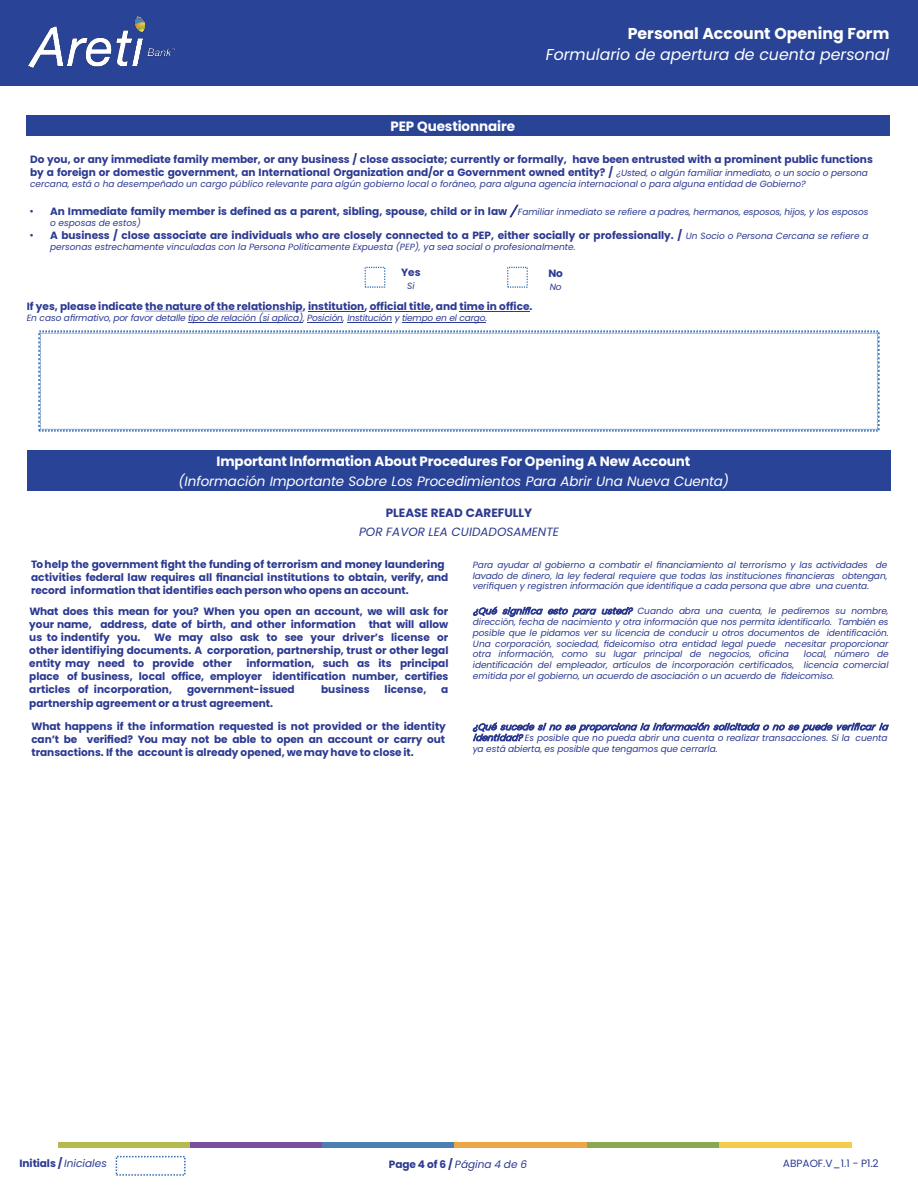
<style>
.page{position:relative;width:918px;height:1188px;background:#fff}
.page>*{position:absolute;margin:0;border:0;box-sizing:border-box;transform-origin:0 0}
.t1{font:italic 15.75px "Poppins";color:#fff}
.t2{font:700 15.75px "Poppins";color:#fff}
.t3{font:700 13.5px "Poppins";letter-spacing:-.005em;color:#fff}
.t4{font:italic 13.5px "Poppins";letter-spacing:-.005em;color:#fff}
.t5{font:italic 12px "Poppins";color:#2c3a92}
.t6{font:700 12px "Poppins";color:#2c3a92}
.t7{font:700 10.5px/13px "Poppins";color:#2c3a92;text-align:justify}
.t8{font:italic 10.5px "Poppins";color:#2c3a92}
.t9{font:10.5px "Poppins";letter-spacing:-.005em;color:#2c3a92}
.t10{font:italic 9px/10.8px "Poppins";letter-spacing:-.005em;color:#2c3a92;text-align:justify}
.s1{font-style:inherit}
.s2{font-weight:400;font-style:italic;font-size:9px}
.s3{font-family:"Arial";font-weight:400}
.s4{font-weight:400;font-style:italic}
.s5{font-weight:700;font-style:normal}
</style>
<div class="page">
<div style="left:0;top:0;width:918px;height:86px;background:#294397"></div>
<img style="left:29px;top:16px;width:146px;height:52px">
<div style="left:27px;top:450px;width:864px;height:41px;background:#294397"></div>
<svg style="left:145px;top:311px;width:158px;height:1px"></svg>
<hr style="left:308px;top:311px;width:56px;height:1px;background:#2c3a92">
<hr style="left:370px;top:311px;width:61px;height:1px;background:#2c3a92">
<hr style="left:460px;top:311px;width:70px;height:1px;background:#2c3a92">
<hr style="left:188px;top:322px;width:115px;height:1px;background:#2c3a92">
<hr style="left:307px;top:322px;width:36px;height:1px;background:#2c3a92">
<hr style="left:347px;top:322px;width:45px;height:1px;background:#2c3a92">
<hr style="left:402px;top:322px;width:83px;height:1px;background:#2c3a92">
<div style="left:26px;top:115px;width:864px;height:21px;background:#294397"></div>
<div style="left:58px;top:1143px;width:132px;height:5px;background:#b4ba4e"></div>
<div style="left:190px;top:1143px;width:132px;height:5px;background:#7a4f9e"></div>
<div style="left:322px;top:1143px;width:133px;height:5px;background:#4b7fb1"></div>
<div style="left:455px;top:1143px;width:132px;height:5px;background:#eca646"></div>
<div style="left:588px;top:1143px;width:132px;height:5px;background:#8aa84f"></div>
<div style="left:719px;top:1143px;width:132px;height:5px;background:#f3cc4b"></div>
<p class="t3" style="left:390px;top:119px;width:126px">PEP Questionnaire</p>
<p class="t2" style="left:628px;top:25px;width:263px">Personal Account Opening Form</p>
<p class="t1" style="left:546px;top:46px;width:345px">Formulario de apertura de cuenta personal</p>
<p class="t7" style="left:30px;top:154px;width:844px;line-height:12.3px">Do you, or any immediate family member, or any business / close associate; currently o<span class="s1">r</span> formally, have been entrusted with a prominent public functions by a foreign or domestic government, an International Organization and/or a Government owned entity? / <span class="s2">¿Usted, o algún familiar inmediato, o un socio o persona</span></p>
<p class="t10" style="left:30px;top:178px;width:777px">cercana, está o ha desempeñado un cargo p<span class="s1">ú</span>blico relevante para algún gobierno local o foráneo, para alguna agencia internacional o para alguna entidad de Gobierno?</p>
<p class="t7" style="left:30px;top:205px;width:840px"><span class="s3">•</span> An Immediate family member is defined as a parent, sibling, spouse, child or in law <span class="s4">/</span><span class="s2">Familiar inmediato se refiere a padres, hermanos, esposos, hijos, y los esposos</span></p>
<p class="t10" style="left:50px;top:218px;width:92px">o esposas de estos)</p>
<p class="t7" style="left:30px;top:229px;width:840px"><span class="s3">•</span> A business / close associate are individuals who are closely connected to a PEP, either socially or professionally. / <span class="s2">Un Socio o Persona Cercana se refiere a</span></p>
<p class="t10" style="left:50px;top:242px;width:527px">personas estrechamente vinculadas con la Persona Politicamente Expuesta (PEP), ya sea social o profesionalmente.</p>
<p class="t7" style="left:401px;top:266px;width:21px">Yes</p>
<p class="t10" style="left:407px;top:281px;width:9px">Si</p>
<p class="t7" style="left:27px;top:300px;width:507px">If yes, please indicate the nature of the relationship, institution, official title, and time in office.</p>
<p class="t10" style="left:27px;top:313px;width:462px">En caso afirmativo, por favor detalle tipo de relación (si aplica), Posición, Institución y tiempo en el cargo.</p>
<p class="t7" style="left:548px;top:267px;width:16px">No</p>
<p class="t10" style="left:550px;top:281px;width:13px">No</p>
<p class="t3" style="left:217px;top:453px;width:475px">Important Information About Procedures For Opening A New Account</p>
<p class="t4" style="left:179px;top:474px;width:552px">(Información Importante Sobre Los Procedimientos Para Abrir Una Nueva Cuenta)</p>
<p class="t6" style="left:386px;top:506px;width:148px">PLEASE READ CAREFULLY</p>
<p class="t5" style="left:359px;top:525px;width:201px">POR FAVOR LEA CUIDADOSAMENTE</p>
<p class="t7" style="left:31px;top:558px;width:419px;text-align:left">Tohelp the government fight the funding of terrorism and money laundering activities federal law requires all financial institutions to obtain, verify, and record information that identifies each person who open<span class="s1">s</span> an account.</p>
<p class="t7" style="left:29px;top:605px;width:421px">What <span class="s1">does</span> this mean for you? When you open an account, we will ask for your name, address, date of birth, and other information that will allow us to indentify you.</p>
<p class="t7" style="left:29px;top:631px;width:421px;text-indent:125px">We may also ask to see your driver’s license or other identifiying documents. A corporation, partnership, trust or other legal entity may need to provide other</p>
<p class="t7" style="left:29px;top:657px;width:421px;text-indent:217px">information, such as its principal place of business, local office, employer identification number, certifies articles of incorporation,</p>
<p class="t7" style="left:187px;top:683px;width:109px">government-issued</p>
<p class="t7" style="left:321px;top:683px;width:50px">business</p>
<p class="t7" style="left:385px;top:683px;width:43px">license,</p>
<p class="t7" style="left:441px;top:683px;width:9px">a</p>
<p class="t7" style="left:29px;top:696px;width:245px">partnership agreement or a trust agreement.</p>
<p class="t7" style="left:31px;top:720px;width:416px">What happens if the information requested is not provided or the identity can’t be verified? You may not be able to open an account or carry out transactions. If the account is already opened, we may have to close it.</p>
<p class="t10" style="left:473px;top:560px;width:416px">Para ayudar al gobierno a combatir el financiamiento al terrorismo y las actividades de lavado de dinero, la ley federal requiere que todas las instituciones financieras obtengan, verifiquen y registren información que identifique a cada persona que abre una cuenta.</p>
<p class="t10" style="left:473px;top:606px;width:417px"><span class="s1">¿Quésignificaestoparausted?</span> Cuando abra una cuenta, le pediremos su nombre, dirección, fecha de nacimiento y otra información que nos permita identificarlo. También es posible que le pidamos ver su licencia de conducir u otros documentos de identificación.<br>Una corporación, sociedad, fideicomiso otra entidad legal puede necesitar proporcionar otra información, como su lugar principal de negocios, oficina</p>
<p class="t10" style="left:473px;top:649px;width:417px;text-indent:331px">local, número de identificación del empleador, artículos de incorporación certificados, licencia comercial emitida por el gobierno, un acuerdo de asociación o un acuerdo de fideicomiso.</p>
<p class="t10" style="left:473px;top:722px;width:421px;text-align:left"><span class="s1">¿Qué sucede si no se proporciona la información solicitada o no se puede verificar la identidad?</span>Es posible que no pueda abrir una cuenta o realizar transacciones. Si la cuenta ya está abierta, es posible que tengamos que cerrarla.</p>
<p class="t7" style="left:20px;top:1157px;width:89px">Initials / <span class="s4">Iniciales</span></p>
<p class="t8" style="left:389px;top:1158px;width:140px"><span class="s5">Page 4 of 6 /</span> Página 4 de 6</p>
<p class="t9" style="left:783px;top:1155px;width:97px">ABPAOF.V_1.1 <span class="s1">- P1.</span>2</p>
</div>
